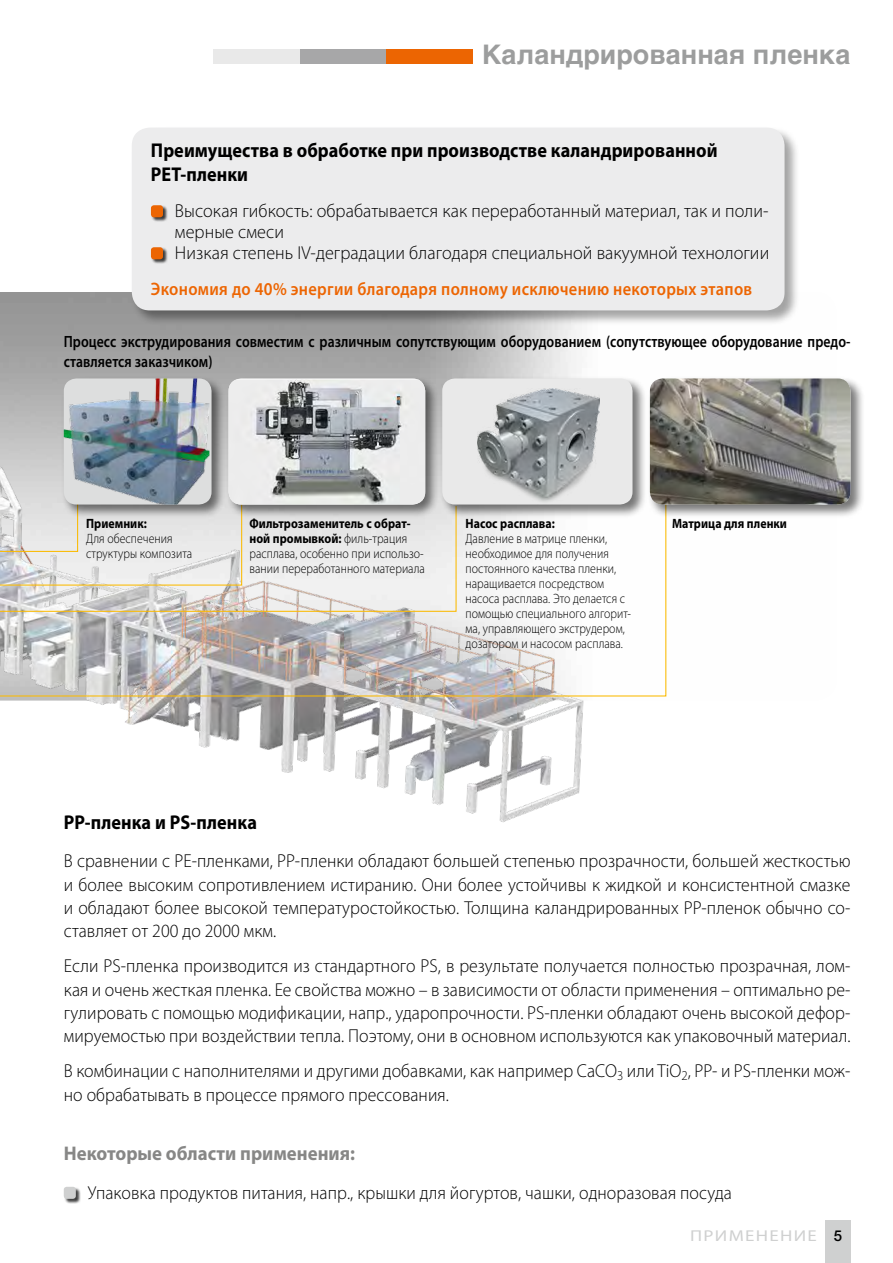
<style>
.page{position:relative;width:893px;height:1263px;background:#fff}
.page>*{position:absolute;margin:0;border:0;box-sizing:border-box;transform-origin:0 0}
.t1{font:700 27px "Helvetica Cyr";color:#9c9d9d}
.t2{font:700 19.95px/24px "Myriad Pro";letter-spacing:.005em;color:#000;scale:.91 1}
.t3{font:700 19.8px "Myriad Pro";color:#878786;scale:.95 1}
.t4{font:300 18.75px/23.2px "Myriad Pro";letter-spacing:.005em;color:#000;text-align:justify;scale:.95 1}
.t5{font:300 18.75px/21px "Myriad Pro";letter-spacing:.005em;color:#000}
.t6{font:600 18.15px "Myriad Pro";letter-spacing:.02em;color:#ec6502;scale:.9 1}
.t7{font:600 16.35px/19.5px "Myriad Pro";letter-spacing:.005em;color:#000;scale:.84 1}
.t8{font:15.75px "Myriad Pro";letter-spacing:.07em;color:#cfd0d0;scale:1.2 1}
.t9{font:300 13.5px/15px "Myriad Pro";letter-spacing:.005em;color:#000;scale:.88 1}
.t10{font:700 13.5px "Myriad Pro";letter-spacing:.005em;color:#000;scale:.88 1}
.s1{font-weight:700}
.s2{font-family:"Helvetica Neue";font-weight:500;font-size:15px;color:#000}
</style>
<div class="page">
<div style="left:825px;top:1220px;width:25px;height:43px;background:#cfd0d0"></div>
<img style="left:0;top:292px;width:584px;height:531px">
<svg style="left:0;top:501px;width:667px;height:196px"></svg>
<div style="left:62px;top:376px;width:164px;height:143px;background:#000;opacity:.53"></div>
<img style="left:64px;top:378px;width:145px;height:126px">
<div style="left:440px;top:376px;width:207px;height:143px;background:#000;opacity:.53"></div>
<div style="left:442px;top:378px;width:190px;height:126px;background:#e9e9e9;border-radius:13px"></div>
<img style="left:478px;top:388px;width:122px;height:114px">
<div style="left:226px;top:376px;width:214px;height:143px;background:#000;opacity:.53"></div>
<img style="left:229px;top:379px;width:196px;height:125px">
<div style="left:648px;top:376px;width:217px;height:143px;background:#000;opacity:.53"></div>
<img style="left:650px;top:378px;width:200px;height:126px">
<div style="left:214px;top:50px;width:86px;height:14px;background:#e9e9e9"></div>
<div style="left:300px;top:50px;width:86px;height:14px;background:#a7a7a8"></div>
<div style="left:386px;top:50px;width:87px;height:14px;background:#ec6502"></div>
<div style="left:131px;top:126px;width:669px;height:200px;background:#000;opacity:.36"></div>
<div style="left:132px;top:128px;width:652px;height:182px;background:#ececed;border-radius:18px"></div>
<div style="left:151px;top:205px;width:17px;height:18px;background:#000;opacity:.75"></div>
<div style="left:151px;top:205px;width:12px;height:12px;background:#ec6502;border-radius:3px"></div>
<div style="left:151px;top:247px;width:17px;height:18px;background:#000;opacity:.75"></div>
<div style="left:151px;top:247px;width:12px;height:12px;background:#ec6502;border-radius:3px"></div>
<div style="left:64px;top:1187px;width:17px;height:17px;background:#000;opacity:.75"></div>
<div style="left:64px;top:1187px;width:12px;height:12px;background:#cfd0d0;border-radius:3px"></div>
<h1 class="t1" style="left:482px;top:39px;width:370px">Каландрированная пленка</h1>
<p class="t2" style="left:151px;top:138px;width:624px">Преимущества в обработке при производстве каландрированной<br>PET-пленки</p>
<p class="t5" style="left:175px;top:200px;width:596px">Высокая гибкость: обрабатывается как переработанный материал, так и поли&shy;мерные смеси<br>Низкая степень IV-деградации благодаря специальной вакуумной технологии</p>
<p class="t6" style="left:151px;top:278px;width:670px">Экономия до 40% энергии благодаря полному исключению некоторых этапов</p>
<p class="t7" style="left:64px;top:332px;width:938px">Процесс экструдирования совместим с различным сопутствующим оборудованием (сопутствующее оборудование предо&shy;ставляется заказчиком)</p>
<p class="t10" style="left:86px;top:515px;width:71px">Приемник:</p>
<p class="t9" style="left:86px;top:531px;width:122px">Для обеспечения структуры композита</p>
<p class="t9" style="left:249px;top:516px;width:201px"><span class="s1">Фильтрозаменитель с обрат&shy;ной промывкой:</span> филь-трация расплава, особенно при использо&shy;вании переработанного материала</p>
<p class="t10" style="left:466px;top:515px;width:103px">Насос расплава:</p>
<p class="t9" style="left:466px;top:531px;width:190px">Давление в матрице пленки, необходимое для получения постоянного качества пленки, наращивается посредством насоса расплава. Это делается с помощью специального алгорит&shy;ма, управляющего экструдером, дозатором и насосом расплава.</p>
<p class="t10" style="left:672px;top:515px;width:132px">Матрица для пленки</p>
<p class="t2" style="left:64px;top:810px;width:214px">PP-пленка и PS-пленка</p>
<p class="t4" style="left:64px;top:849px;width:830px">В сравнении с PE-пленками, PP-пленки обладают большей степенью прозрачности, большей жесткостью и более высоким сопротивлением истиранию. Они более устойчивы к жидкой и консистентной смазке и обладают более высокой температуростойкостью. Толщина каландрированных PP-пленок обычно со&shy;ставляет от 200 до 2000 мкм.</p>
<p class="t4" style="left:64px;top:954px;width:830px">Если PS-пленка производится из стандартного PS, в результате получается полностью прозрачная, лом&shy;кая и очень жесткая пленка. Ее свойства можно – в зависимости от области применения – оптимально ре&shy;гулировать с помощью модификации, напр., ударопрочности. PS-пленки обладают очень высокой дефор&shy;мируемостью при воздействии тепла. Поэтому, они в основном используются как упаковочный материал.</p>
<p class="t4" style="left:64px;top:1059px;width:830px">В комбинации с наполнителями и другими добавками, как например CaCO<sub>3</sub> или TiO<sub>2</sub>, PP- и PS-пленки мож&shy;но обрабатывать в процессе прямого прессования.</p>
<p class="t3" style="left:64px;top:1140px;width:308px">Некоторые области применения:</p>
<p class="t4" style="left:88px;top:1181px;width:679px">Упаковка продуктов питания, напр., крышки для йогуртов, чашки, одноразовая посуда</p>
<p class="t8" style="left:690px;top:1226px;width:128px">ПРИМЕНЕНИЕ <span class="s2">5</span></p>
</div>
